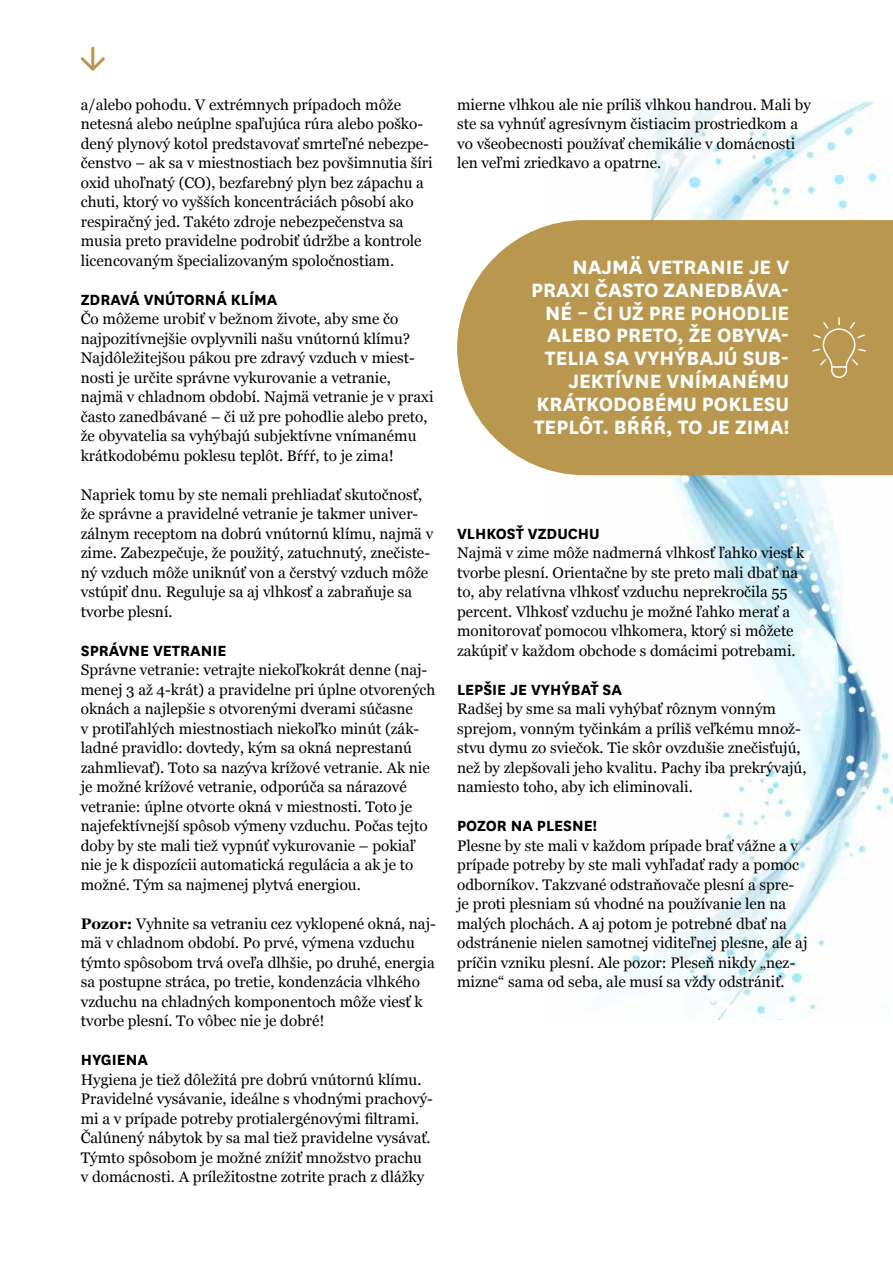
<style>
.page{position:relative;width:893px;height:1263px;background:#fff}
.page>*{position:absolute;margin:0;border:0;box-sizing:border-box;transform-origin:0 0}
.t1{font:700 22.65px/23px "National";color:#fff;text-align:right}
.t2{font:700 17.25px "National";color:#000}
.t3{font:15.3px/19.5px "Georgia";color:#000}
.s1{font-weight:700}
</style>
<div class="page">
<img style="left:578px;top:102px;width:315px;height:918px">
<svg style="left:81px;top:47px;width:24px;height:24px"></svg>
<svg style="left:457px;top:220px;width:436px;height:255px;background:#be9d59"></svg>
<svg style="left:811px;top:316px;width:56px;height:63px;background:#c0a05d"></svg>
<p class="t3" style="left:81px;top:94px;width:353px">a/alebo pohodu. V extrémnych prípadoch môže netesná alebo neúplne spaľujúca rúra alebo poško&shy;dený plynový kotol predstavovať smrteľné nebezpe&shy;čenstvo – ak sa v miestnostiach bez povšimnutia šíri oxid uhoľnatý (CO), bezfarebný plyn bez zápachu a chuti, ktorý vo vyšších koncentráciách pôsobí ako respiračný jed. Takéto zdroje nebezpečenstva sa musia preto pravidelne podrobiť údržbe a kontrole licencovaným špecializovaným spoločnostiam.</p>
<p class="t2" style="left:81px;top:287px;width:198px">ZDRAVÁ VNÚTORNÁ KLÍMA</p>
<p class="t3" style="left:81px;top:308px;width:354px">Čo môžeme urobiť v bežnom živote, aby sme čo najpozitívnejšie ovplyvnili našu vnútornú klímu?<br>Najdôležitejšou pákou pre zdravý vzduch v miest&shy;nosti je určite správne vykurovanie a vetranie, najmä v chladnom období. Najmä vetranie je v praxi často zanedbávané – či už pre pohodlie alebo preto, že obyvatelia sa vyhýbajú subjektívne vnímanému krátkodobému poklesu teplôt. Bŕŕŕ, to je zima!</p>
<p class="t3" style="left:81px;top:484px;width:354px">Napriek tomu by ste nemali prehliadať skutočnosť, že správne a pravidelné vetranie je takmer univer&shy;zálnym receptom na dobrú vnútornú klímu, najmä v zime. Zabezpečuje, že použitý, zatuchnutý, znečiste&shy;ný vzduch môže uniknúť von a čerstvý vzduch môže vstúpiť dnu. Reguluje sa aj vlhkosť a zabraňuje sa tvorbe plesní.</p>
<p class="t2" style="left:81px;top:638px;width:147px">SPRÁVNE VETRANIE</p>
<p class="t3" style="left:81px;top:659px;width:356px">Správne vetranie: vetrajte niekoľkokrát denne (naj&shy;menej 3 až 4-krát) a pravidelne pri úplne otvorených oknách a najlepšie s otvorenými dverami súčasne<br>v protiľahlých miestnostiach niekoľko minút (zák&shy;ladné pravidlo: dovtedy, kým sa okná neprestanú zahmlievať). Toto sa nazýva krížové vetranie. Ak nie je možné krížové vetranie, odporúča sa nárazové vetranie: úplne otvorte okná v miestnosti. Toto je najefektívnejší spôsob výmeny vzduchu. Počas tejto doby by ste mali tiež vypnúť vykurovanie – pokiaľ nie je k dispozícii automatická regulácia a ak je to možné. Tým sa najmenej plytvá energiou.</p>
<p class="t3" style="left:81px;top:913px;width:357px"><span class="s1">Pozor:</span> Vyhnite sa vetraniu cez vyklopené okná, naj&shy;mä v chladnom období. Po prvé, výmena vzduchu týmto spôsobom trvá oveľa dlhšie, po druhé, energia sa postupne stráca, po tretie, kondenzácia vlhkého vzduchu na chladných komponentoch môže viesť k tvorbe plesní. To vôbec nie je dobré!</p>
<p class="t2" style="left:81px;top:1048px;width:69px">HYGIENA</p>
<p class="t3" style="left:81px;top:1069px;width:354px">Hygiena je tiež dôležitá pre dobrú vnútornú klímu.<br>Pravidelné vysávanie, ideálne s vhodnými prachový&shy;mi a v prípade potreby protialergénovými filtrami.<br>Čalúnený nábytok by sa mal tiež pravidelne vysávať.<br>Týmto spôsobom je možné znížiť množstvo prachu v domácnosti. A príležitostne zotrite prach z dlážky</p>
<p class="t3" style="left:457px;top:94px;width:355px">mierne vlhkou ale nie príliš vlhkou handrou. Mali by ste sa vyhnúť agresívnym čistiacim prostriedkom a vo všeobecnosti používať chemikálie v domácnosti len veľmi zriedkavo a opatrne.</p>
<h1 class="t1" style="left:531px;top:254px;width:260px">NAJMÄ VETRANIE JE V<br>PRAXI ČASTO ZANEDBÁVA-<br>NÉ – ČI UŽ PRE POHODLIE<br>ALEBO PRETO, ŽE OBYVA-<br>TELIA SA VYHÝBAJÚ SUB-<br>JEKTÍVNE VNÍMANÉMU<br>KRÁTKODOBÉMU POKLESU<br>TEPLÔT. BŔŔŔ, TO JE ZIMA!</h1>
<p class="t2" style="left:457px;top:521px;width:144px">VLHKOSŤ VZDUCHU</p>
<p class="t3" style="left:457px;top:542px;width:349px">Najmä v zime môže nadmerná vlhkosť ľahko viesť k tvorbe plesní. Orientačne by ste preto mali dbať na to, aby relatívna vlhkosť vzduchu neprekročila 55 percent. Vlhkosť vzduchu je možné ľahko merať a monitorovať pomocou vlhkomera, ktorý si môžete zakúpiť v každom obchode s domácimi potrebami.</p>
<p class="t2" style="left:457px;top:677px;width:167px">LEPŠIE JE VYHÝBAŤ SA</p>
<p class="t3" style="left:457px;top:698px;width:351px">Radšej by sme sa mali vyhýbať rôznym vonným sprejom, vonným tyčinkám a príliš veľkému množ&shy;stvu dymu zo sviečok. Tie skôr ovzdušie znečisťujú, než by zlepšovali jeho kvalitu. Pachy iba prekrývajú, namiesto toho, aby ich eliminovali.</p>
<p class="t2" style="left:457px;top:814px;width:141px">POZOR NA PLESNE!</p>
<p class="t3" style="left:457px;top:835px;width:352px">Plesne by ste mali v každom prípade brať vážne a v prípade potreby by ste mali vyhľadať rady a pomoc odborníkov. Takzvané odstraňovače plesní a spre&shy;je proti plesniam sú vhodné na používanie len na malých plochách. A aj potom je potrebné dbať na odstránenie nielen samotnej viditeľnej plesne, ale aj príčin vzniku plesní. Ale pozor: Pleseň nikdy „nez&shy;mizne“ sama od seba, ale musí sa vždy odstrániť.</p>
</div>
